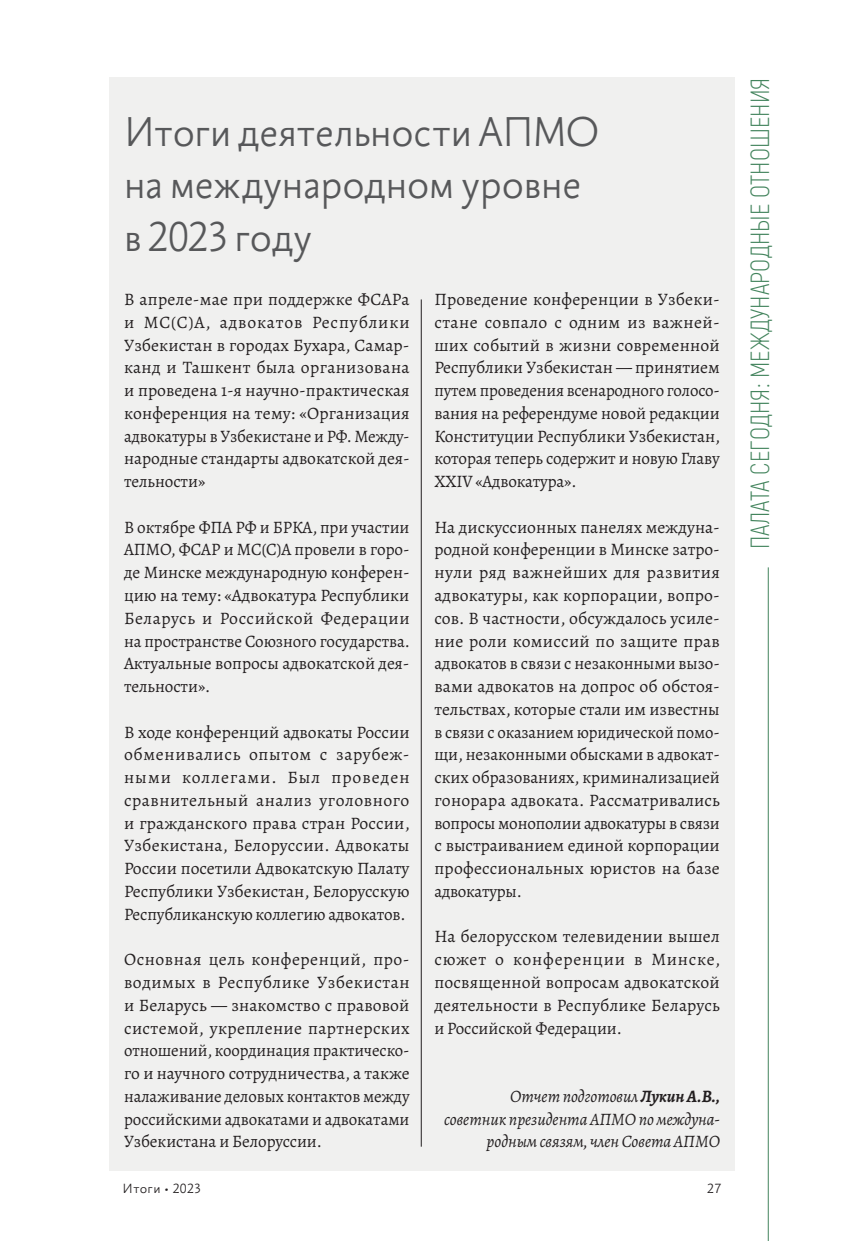
<style>
.page{position:relative;width:844px;height:1241px;background:#fff}
.page>*{position:absolute;margin:0;border:0;box-sizing:border-box;transform-origin:0 0}
.t1{font:300 43.75px/52.5px "Bureausans";letter-spacing:-.025em;color:#57585a}
.t2{font:300 26.25px "Akrobat";letter-spacing:.005em;color:#43845d}
.t3{font:17.5px/22.8px "Alegreya";letter-spacing:-.005em;color:#231f20;text-align:justify}
.t4{font:italic 17.5px/22.8px "Alegreya";letter-spacing:-.005em;color:#231f20;text-align:right}
.t5{font:300 14px "Bureausans";letter-spacing:.015em;color:#231f20}
.s1{font-weight:700}
</style>
<div class="page">
<div style="left:109px;top:77px;width:625px;height:1093px;background:#f0f0ef"></div>
<hr style="left:767px;top:567px;width:1px;height:673px;background:#43845d">
<hr style="left:421px;top:299px;width:1px;height:847px;background:#231f20">
<h1 class="t1" style="left:124px;top:107px;width:477px">Итоги деятельности АПМО на международном уровне в 2023 году</h1>
<p class="t3" style="left:124px;top:288px;width:287px">В апреле-мае при поддержке ФСАРа и МС(С)А, адвокатов Республики Узбекистан в городах Бухара, Самар&shy;канд и Ташкент была организована и проведена 1-я научно-практическая конференция на тему: «Организация адвокатуры в Узбекистане и РФ. Между&shy;народные стандарты адвокатской дея&shy;тельности»</p>
<p class="t3" style="left:124px;top:515px;width:287px">В октябре ФПА РФ и БРКА, при участии АПМО, ФСАР и МС(С)А провели в горо&shy;де Минске международную конферен&shy;цию на тему: «Адвокатура Республики Беларусь и Российской Федерации на пространстве Союзного государства.<br>Актуальные вопросы адвокатской дея&shy;тельности».</p>
<p class="t3" style="left:124px;top:720px;width:287px">В ходе конференций адвокаты России обменивались опытом с зарубеж&shy;ными коллегами. Был проведен сравнительный анализ уголовного и гражданского права стран России, Узбекистана, Белоруссии. Адвокаты России посетили Адвокатскую Палату Республики Узбекистан, Белорусскую Республиканскую коллегию адвокатов.</p>
<p class="t3" style="left:124px;top:947px;width:287px">Основная цель конференций, про&shy;водимых в Республике Узбекистан и Беларусь — знакомство с правовой системой, укрепление партнерских отношений, координация практическо&shy;го и научного сотрудничества, а также налаживание деловых контактов между российскими адвокатами и адвокатами Узбекистана и Белоруссии.</p>
<p class="t3" style="left:434px;top:288px;width:287px">Проведение конференции в Узбеки&shy;стане совпало с одним из важней&shy;ших событий в жизни современной Республики Узбекистан — принятием путем проведения всенародного голосо&shy;вания на референдуме новой редакции Конституции Республики Узбекистан, которая теперь содержит и новую Главу XXIV «Адвокатура».</p>
<p class="t3" style="left:434px;top:515px;width:287px">На дискуссионных панелях междуна&shy;родной конференции в Минске затро&shy;нули ряд важнейших для развития адвокатуры, как корпорации, вопро&shy;сов. В частности, обсуждалось усиле&shy;ние роли комиссий по защите прав адвокатов в связи с незаконными вызо&shy;вами адвокатов на допрос об обстоя&shy;тельствах, которые стали им известны в связи с оказанием юридической помо&shy;щи, незаконными обысками в адвокат&shy;ских образованиях, криминализацией гонорара адвоката. Рассматривались вопросы монополии адвокатуры в связи с выстраиванием единой корпорации профессиональных юристов на базе адвокатуры.</p>
<p class="t3" style="left:434px;top:925px;width:287px">На белорусском телевидении вышел сюжет о конференции в Минске, посвященной вопросам адвокатской деятельности в Республике Беларусь и Российской Федерации.</p>
<p class="t4" style="left:444px;top:1083px;width:277px">Отчет подготовил <span class="s1">Лукин А.В., </span>советник президента АПМО по междуна&shy;родным связям, член Совета АПМО</p>
<p class="t5" style="left:123px;top:1179px;width:80px">Итоги • 2023</p>
<p class="t5" style="left:707px;top:1179px;width:16px">27</p>
<h2 class="t2" style="left:744px;top:549px;width:473px;rotate:-90deg">ПАЛАТА СЕГОДНЯ: МЕЖДУНАРОДНЫЕ ОТНОШЕНИЯ</h2>
</div>
